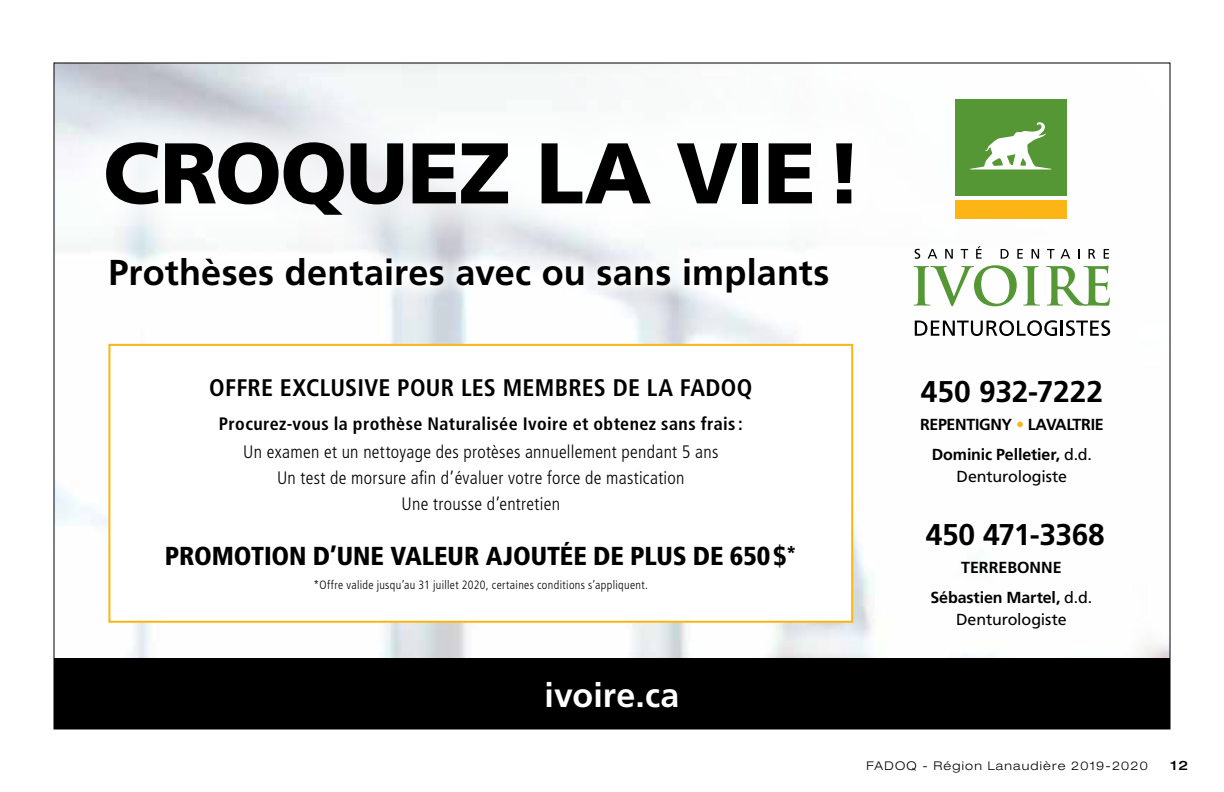
<style>
.page{position:relative;width:1224px;height:792px;background:#fff}
.page>*{position:absolute;margin:0;border:0;box-sizing:border-box;transform-origin:0 0}
.t1{font:900 86px "Frutiger LT Std";letter-spacing:-.015em;color:#000}
.t2{font:700 36px "Frutiger LT Std";letter-spacing:.005em;color:#000}
.t3{font:700 34px "Frutiger LT Std";letter-spacing:.005em;color:#fff}
.t4{font:700 30px "Frutiger LT Std";letter-spacing:-.01em;color:#000}
.t5{font:900 condensed 26px "Frutiger LT Std";letter-spacing:-.005em;color:#000}
.t6{font:700 condensed 24px "Frutiger LT Std";letter-spacing:.01em;color:#000}
.t7{font:300 condensed 18px/26px "Frutiger LT Std";letter-spacing:.015em;color:#000;text-align:center}
.t8{font:700 condensed 18px "Frutiger LT Std";letter-spacing:.025em;color:#000}
.t9{font:700 16px/30px "Frutiger LT Std";letter-spacing:-.005em;color:#000;text-align:center}
.t10{font:16px "Frutiger LT Std";letter-spacing:-.01em;color:#000}
.t11{font:500 expanded 13px "Helvetica Neue LT Std";color:#000}
.t12{font:300 condensed 12px "Frutiger LT Std";letter-spacing:.03em;color:#000}
.t13{font:300 expanded 12px "Helvetica Neue LT Std";letter-spacing:.1em;color:#000}
.s1{color:#fcb515}
.s2{font-weight:400}
</style>
<div class="page">
<img style="left:56px;top:65px;width:1112px;height:594px">
<div style="left:955px;top:200px;width:112px;height:19px;background:#fcb515"></div>
<div style="left:955px;top:99px;width:112px;height:97px;background:#559635"></div>
<svg style="left:970px;top:122px;width:81px;height:47px"></svg>
<svg style="left:914px;top:265px;width:103px;height:41px"></svg>
<svg style="left:1023px;top:266px;width:17px;height:40px"></svg>
<svg style="left:1046px;top:266px;width:64px;height:40px"></svg>
<svg style="left:915px;top:320px;width:195px;height:16px"></svg>
<svg style="left:915px;top:249px;width:5px;height:10px"></svg>
<svg style="left:928px;top:249px;width:9px;height:10px"></svg>
<svg style="left:945px;top:249px;width:8px;height:10px"></svg>
<svg style="left:961px;top:249px;width:7px;height:10px"></svg>
<svg style="left:976px;top:246px;width:6px;height:13px"></svg>
<svg style="left:1001px;top:249px;width:8px;height:10px"></svg>
<svg style="left:1017px;top:249px;width:6px;height:10px"></svg>
<svg style="left:1032px;top:249px;width:7px;height:10px"></svg>
<svg style="left:1047px;top:249px;width:7px;height:10px"></svg>
<svg style="left:1061px;top:249px;width:9px;height:10px"></svg>
<svg style="left:1078px;top:249px;width:2px;height:10px"></svg>
<svg style="left:1088px;top:249px;width:7px;height:10px"></svg>
<svg style="left:1104px;top:249px;width:5px;height:10px"></svg>
<div style="left:54px;top:659px;width:1116px;height:70px;background:#000"></div>
<div style="left:55px;top:92px;width:848px;height:174px;background:#fff;opacity:.75"></div>
<svg style="left:93px;top:242px;width:752px;height:67px"></svg>
<div style="left:109px;top:345px;width:743px;height:277px;background:#fff"></div>
<div style="left:108px;top:344px;width:745px;height:279px;border:2px solid #fcb515"></div>
<h1 class="t1" style="left:103px;top:121px;width:762px">CROQUEZ LA VIE!</h1>
<h2 class="t2" style="left:108px;top:252px;width:723px">Prothèses dentaires avec ou sans implants</h2>
<h3 class="t6" style="left:209px;top:373px;width:545px">OFFRE EXCLUSIVE POUR LES MEMBRES DE LA FADOQ</h3>
<p class="t8" style="left:219px;top:413px;width:525px">Procurez-vous la prothèse Naturalisée Ivoire et obtenez sans frais :</p>
<p class="t7" style="left:243px;top:439px;width:477px">Un examen et un nettoyage des protèses annuellement pendant 5 ans<br>Un test de morsure afin d’évaluer votre force de mastication<br>Une trousse d’entretien</p>
<h3 class="t5" style="left:165px;top:540px;width:633px">PROMOTION D’UNE VALEUR AJOUTÉE DE PLUS DE 650$<sup>*</sup></h3>
<p class="t12" style="left:314px;top:578px;width:336px">*Offre valide jusqu’au 31 juillet 2020, certaines conditions s’appliquent.</p>
<h3 class="t3" style="left:545px;top:675px;width:136px">ivoire.ca</h3>
<h3 class="t4" style="left:921px;top:374px;width:184px">450 932-7222</h3>
<p class="t9" style="left:920px;top:409px;width:185px">REPENTIGNY <span class="s1">•</span> LAVALTRIE<br>Dominic Pelletier, <span class="s2">d.d.</span></p>
<p class="t10" style="left:957px;top:467px;width:112px">Denturologiste</p>
<h3 class="t4" style="left:926px;top:517px;width:181px">450 471-3368</h3>
<p class="t9" style="left:930px;top:552px;width:163px">TERREBONNE<br>Sébastien Martel, <span class="s2">d.d.</span></p>
<p class="t10" style="left:956px;top:610px;width:112px">Denturologiste</p>
<p class="t13" style="left:867px;top:758px;width:283px">FADOQ - Région Lanaudière 2019-2020</p>
<p class="t11" style="left:1171px;top:757px;width:19px">12</p>
</div>
